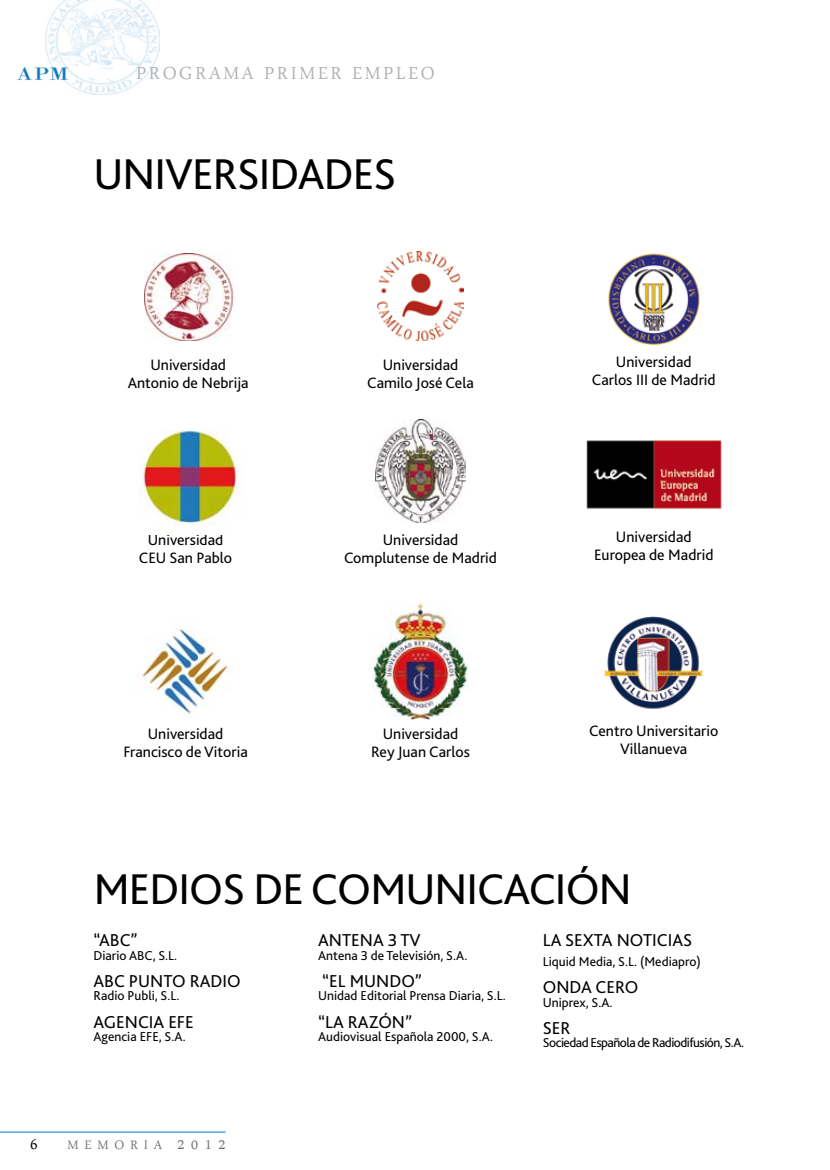
<style>
.page{position:relative;width:830px;height:1170px;background:#fff}
.page>*{position:absolute;margin:0;border:0;box-sizing:border-box;transform-origin:0 0}
.t1{font:45px "Bliss 2";letter-spacing:-.02em;color:#000}
.t2{font:25.5px "Arabic Typesetting";letter-spacing:.1em;color:#afb0b2}
.t3{font:21px "Arabic Typesetting";color:#000}
.t4{font:18px "Bliss 2";color:#000}
.t5{font:18px "Arabic Typesetting";letter-spacing:.32em;color:#707173}
.t6{font:15.75px/18px "Bliss 2";color:#000;text-align:center}
.t7{font:13.5px "Bliss 2";color:#000}
.t8{font:13.5px "Bliss 2";letter-spacing:-.04em;color:#000}
.s1{font-size:21px}
</style>
<div class="page">
<img style="left:45px;top:0;width:114px;height:95px">
<svg style="left:137px;top:70px;width:9px;height:9px"></svg>
<svg style="left:68px;top:68px;width:2px;height:12px"></svg>
<img style="left:17px;top:66px;width:51px;height:14px">
<hr style="left:0;top:1131px;width:225px;height:1px;background:#0071b9">
<img style="left:604px;top:616px;width:99px;height:93px">
<img style="left:377px;top:252px;width:86px;height:88px">
<img style="left:608px;top:253px;width:92px;height:93px">
<img style="left:139px;top:430px;width:100px;height:102px">
<img style="left:375px;top:420px;width:90px;height:102px">
<img style="left:586px;top:440px;width:136px;height:69px">
<img style="left:141px;top:621px;width:88px;height:95px">
<img style="left:373px;top:603px;width:95px;height:116px">
<img style="left:145px;top:253px;width:89px;height:88px">
<h2 class="t2" style="left:136px;top:61px;width:300px">programa primer empleo</h2>
<h1 class="t1" style="left:93px;top:146px;width:24px">universidades</h1>
<p class="t6" style="left:128px;top:355px;width:122px">Universidad<br>Antonio de Nebrija</p>
<p class="t6" style="left:367px;top:355px;width:108px">Universidad<br>Camilo José Cela</p>
<p class="t6" style="left:591px;top:352px;width:125px">Universidad<br>Carlos III de Madrid</p>
<p class="t6" style="left:139px;top:530px;width:95px">Universidad<br>CEU San Pablo</p>
<p class="t6" style="left:344px;top:530px;width:154px">Universidad<br>Complutense de Madrid</p>
<p class="t6" style="left:593px;top:527px;width:121px">Universidad<br>Europea de Madrid</p>
<p class="t6" style="left:123px;top:724px;width:126px">Universidad<br>Francisco de Vitoria</p>
<p class="t6" style="left:371px;top:724px;width:100px">Universidad<br>Rey Juan Carlos</p>
<p class="t6" style="left:589px;top:721px;width:130px">Centro Universitario<br>Villanueva</p>
<h1 class="t1" style="left:94px;top:861px;width:301px">Medios de comunicaci</h1>
<h1 class="t1" style="left:565px;top:861px;width:58px">ón</h1>
<p class="t4" style="left:93px;top:929px;width:46px">“ABC”</p>
<p class="t7" style="left:93px;top:947px;width:85px">Diario ABC, S.L.</p>
<p class="t4" style="left:93px;top:969px;width:147px">ABC PUNTO RADIO</p>
<p class="t7" style="left:93px;top:987px;width:87px">Radio Publi, S.L.</p>
<p class="t4" style="left:93px;top:1010px;width:102px">AGENCIA EFE</p>
<p class="t7" style="left:93px;top:1028px;width:94px">Agencia EFE, S.A.</p>
<h3 class="t3" style="left:30px;top:1133px;width:8px">6</h3>
<p class="t5" style="left:67px;top:1135px;width:159px">memoria <span class="s1">2012</span></p>
<p class="t4" style="left:318px;top:929px;width:104px">ANTENA 3 TV</p>
<p class="t7" style="left:318px;top:947px;width:151px">Antena 3 de Televisión, S.A.</p>
<p class="t4" style="left:322px;top:969px;width:101px">“EL MUNDO”</p>
<p class="t7" style="left:318px;top:987px;width:189px">Unidad Editorial Prensa Diaria, S.L.</p>
<p class="t4" style="left:318px;top:1010px;width:95px">“LA RAZÓ N”</p>
<p class="t7" style="left:318px;top:1028px;width:176px">Audiovisual Española 2000, S.A.</p>
<p class="t4" style="left:542px;top:929px;width:151px">LA SEXTA NOTICIAS</p>
<p class="t7" style="left:542px;top:953px;width:159px">Liquid Media, S.L. (Mediapro)</p>
<p class="t4" style="left:542px;top:975px;width:95px">ONDA CERO</p>
<p class="t7" style="left:542px;top:993px;width:71px">Uniprex, S.A.</p>
<p class="t4" style="left:542px;top:1016px;width:29px">SER</p>
<p class="t8" style="left:542px;top:1034px;width:202px">Sociedad Española de Radiodifusión, S.A.</p>
</div>
